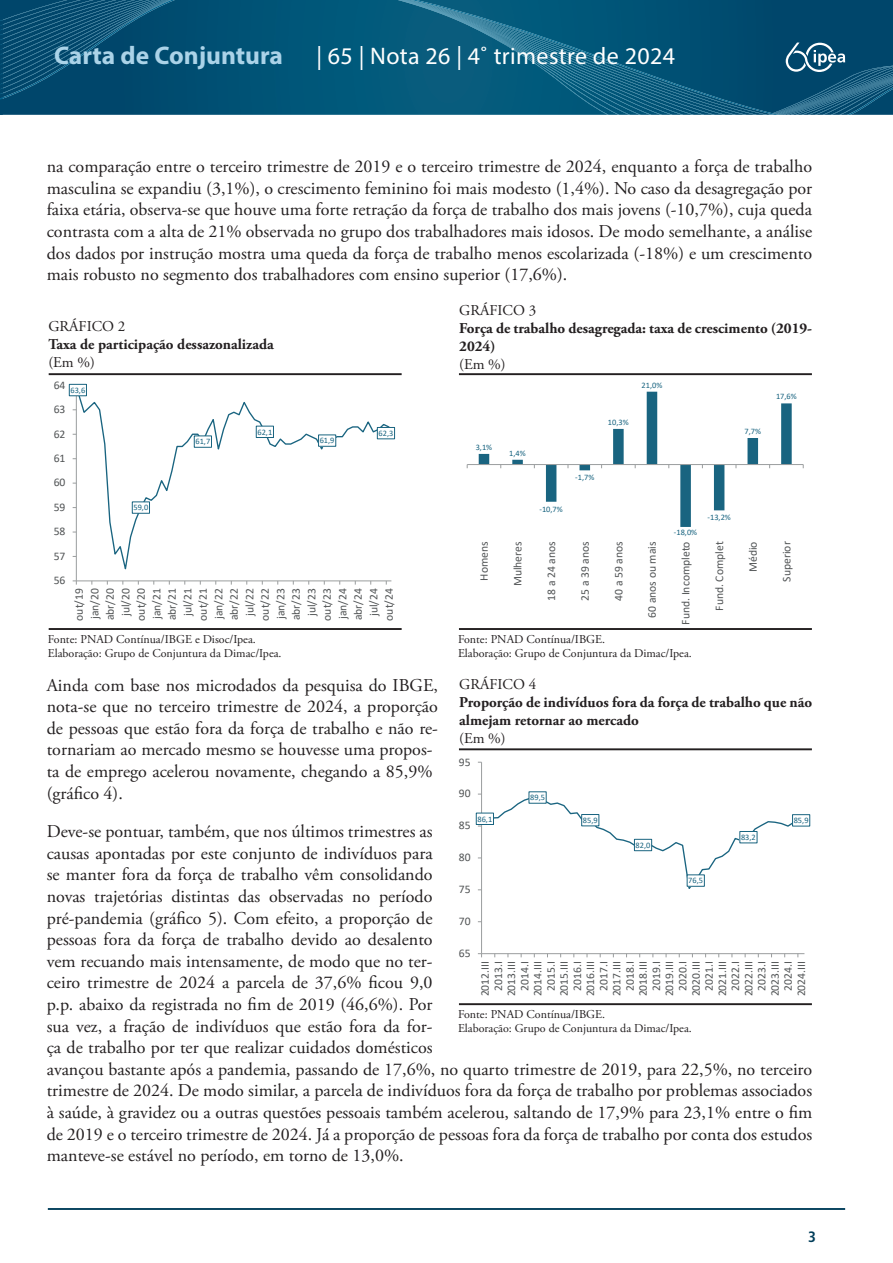
<style>
.page{position:relative;width:893px;height:1263px;background:#fff}
.page>*{position:absolute;margin:0;border:0;box-sizing:border-box;transform-origin:0 0}
.t1{font:700 25.5px "Myriad Pro";color:#abd3e8}
.t2{font:24px "Myriad Pro";letter-spacing:.015em;color:#fff}
.t3{font:18px/21.6px "Adobe Garamond Pro";color:#231f20}
.t4{font:700 15px/18px "Adobe Garamond Pro";color:#231f20}
.t5{font:15px "Adobe Garamond Pro";color:#231f20}
.t6{font:700 condensed 15px "Frutiger LT Pro";color:#013d59}
.t7{font:12px/14.4px "Adobe Garamond Pro";color:#231f20}
.t8{font:11.7px/13.2px "Calibri";color:#515455;text-align:center}
.t9{font:8.4px "Calibri";color:#196480}
</style>
<div class="page">
<hr style="left:48px;top:1208px;width:797px;height:2px;background:#013d59">
<div style="left:175px;top:0;width:223px;height:115px;background:#005578"></div>
<svg style="left:0;top:0;width:175px;height:115px;background:#084e72"></svg>
<svg style="left:398px;top:0;width:495px;height:115px;background:#0b587a"></svg>
<hr style="left:49px;top:628px;width:353px;height:2px;background:#231f20">
<hr style="left:49px;top:373px;width:353px;height:2px;background:#231f20">
<hr style="left:76px;top:385px;width:1px;height:196px;background:#9a9d9e">
<hr style="left:76px;top:581px;width:315px;height:1px;background:#9a9d9e">
<svg style="left:77px;top:396px;width:314px;height:174px"></svg>
<div style="left:69px;top:384px;width:17px;height:12px;background:#fff"></div>
<div style="left:69px;top:384px;width:18px;height:12px;border:1px solid #196480"></div>
<div style="left:132px;top:502px;width:18px;height:11px;background:#fff;border:1px solid #196480"></div>
<div style="left:194px;top:436px;width:18px;height:11px;background:#fff;border:1px solid #196480"></div>
<div style="left:256px;top:426px;width:18px;height:12px;background:#fff;border:1px solid #196480"></div>
<div style="left:319px;top:435px;width:17px;height:11px;background:#fff"></div>
<div style="left:377px;top:427px;width:18px;height:12px;background:#fff;border:1px solid #196480"></div>
<hr style="left:459px;top:628px;width:353px;height:2px;background:#231f20">
<hr style="left:459px;top:373px;width:353px;height:2px;background:#231f20">
<hr style="left:467px;top:464px;width:336px;height:1px;background:#9a9d9e">
<svg style="left:479px;top:392px;width:313px;height:135px"></svg>
<hr style="left:459px;top:1003px;width:353px;height:2px;background:#231f20">
<hr style="left:459px;top:748px;width:353px;height:2px;background:#231f20">
<hr style="left:481px;top:762px;width:1px;height:192px;background:#9a9d9e">
<hr style="left:482px;top:953px;width:322px;height:1px;background:#9a9d9e">
<svg style="left:478px;top:794px;width:325px;height:97px"></svg>
<div style="left:476px;top:813px;width:17px;height:11px;background:#fff"></div>
<div style="left:476px;top:813px;width:18px;height:12px;border:1px solid #196480"></div>
<div style="left:529px;top:792px;width:17px;height:11px;background:#fff"></div>
<div style="left:581px;top:814px;width:18px;height:12px;background:#fff;border:1px solid #196480"></div>
<div style="left:634px;top:839px;width:18px;height:12px;background:#fff;border:1px solid #196480"></div>
<div style="left:687px;top:875px;width:17px;height:11px;background:#fff"></div>
<div style="left:740px;top:831px;width:17px;height:12px;background:#fff"></div>
<div style="left:740px;top:831px;width:17px;height:12px;border:1px solid #196480"></div>
<div style="left:792px;top:815px;width:18px;height:11px;background:#fff"></div>
<div style="left:792px;top:814px;width:18px;height:12px;border:1px solid #196480"></div>
<h1 class="t1" style="left:54px;top:39px;width:230px">Carta de Conjuntura</h1>
<h2 class="t2" style="left:316px;top:41px;width:360px">| 65 | Nota 26 | 4˚ trimestre de 2024</h2>
<p class="t3" style="left:47px;top:156px;width:767px;text-align:justify">na comparação entre o terceiro trimestre de 2019 e o terceiro trimestre de 2024, enquanto a força de trabalho masculina se expandiu (3,1%), o crescimento feminino foi mais modesto (1,4%). No caso da desagregação por faixa etária, observa-se que houve uma forte retração da força de trabalho dos mais jovens (-10,7%), cuja queda contrasta com a alta de 21% observada no grupo dos trabalhadores mais idosos. De modo semelhante, a análise dos dados por instrução mostra uma queda da força de trabalho menos escolarizada (-18%) e um crescimento mais robusto no segmento dos trabalhadores com ensino superior (17,6%).</p>
<p class="t5" style="left:48px;top:318px;width:78px">GRÁFICO 2</p>
<p class="t4" style="left:48px;top:336px;width:227px">Taxa de participação dessazonalizada</p>
<p class="t5" style="left:48px;top:354px;width:48px">(Em %)</p>
<p class="t8" style="left:54px;top:378px;width:13px">64</p>
<p class="t9" style="left:70px;top:384px;width:16px">63,6</p>
<p class="t8" style="left:54px;top:402px;width:13px">63</p>
<p class="t8" style="left:54px;top:427px;width:13px">62</p>
<p class="t8" style="left:54px;top:451px;width:13px">61</p>
<p class="t8" style="left:54px;top:476px;width:13px">60</p>
<p class="t8" style="left:54px;top:500px;width:13px">59</p>
<p class="t8" style="left:54px;top:525px;width:13px">58</p>
<p class="t8" style="left:54px;top:549px;width:13px">57</p>
<p class="t8" style="left:54px;top:573px;width:13px">56</p>
<p class="t9" style="left:133px;top:502px;width:16px">59,0</p>
<p class="t9" style="left:195px;top:436px;width:16px">61,7</p>
<p class="t9" style="left:257px;top:426px;width:16px">62,1</p>
<p class="t9" style="left:320px;top:435px;width:16px">61,9</p>
<p class="t9" style="left:378px;top:427px;width:16px">62,3</p>
<p class="t8" style="left:71px;top:621px;width:34px;line-height:15.5px;rotate:-90deg">out/19 jan/20 abr/20 jul/20 out/20 jan/21 abr/21 jul/21 out/21 jan/22 abr/22 jul/22 out/22 jan/23 abr/23 jul/23 out/23 jan/24 abr/24 jul/24 out/24</p>
<p class="t7" style="left:48px;top:632px;width:235px">Fonte: PNAD Contínua/IBGE e Disoc/Ipea.<br>Elaboração: Grupo de Conjuntura da Dimac/Ipea.</p>
<p class="t5" style="left:459px;top:301px;width:78px">GRÁFICO 3</p>
<p class="t4" style="left:459px;top:319px;width:354px">Força de trabalho desagregada: taxa de crescimento (2019-<br>2024)</p>
<p class="t5" style="left:459px;top:355px;width:48px">(Em %)</p>
<p class="t9" style="left:476px;top:441px;width:18px">3,1%</p>
<p class="t9" style="left:509px;top:447px;width:18px">1,4%</p>
<p class="t9" style="left:539px;top:503px;width:25px">-10,7%</p>
<p class="t9" style="left:575px;top:471px;width:21px">-1,7%</p>
<p class="t9" style="left:608px;top:416px;width:22px">10,3%</p>
<p class="t9" style="left:642px;top:379px;width:22px">21,0%</p>
<p class="t9" style="left:744px;top:425px;width:18px">7,7%</p>
<p class="t9" style="left:674px;top:526px;width:25px">-18,0%</p>
<p class="t9" style="left:707px;top:511px;width:25px">-13,2%</p>
<p class="t9" style="left:776px;top:391px;width:22px">17,6%</p>
<p class="t8" style="left:477px;top:580px;width:41px;rotate:-90deg">Homens</p>
<p class="t8" style="left:511px;top:586px;width:47px;rotate:-90deg">Mulheres</p>
<p class="t8" style="left:544px;top:601px;width:61px;rotate:-90deg">18 a 24 anos</p>
<p class="t8" style="left:578px;top:601px;width:61px;rotate:-90deg">25 a 39 anos</p>
<p class="t8" style="left:612px;top:601px;width:61px;rotate:-90deg">40 a 59 anos</p>
<p class="t8" style="left:645px;top:618px;width:78px;rotate:-90deg">60 anos ou mais</p>
<p class="t8" style="left:679px;top:625px;width:85px;rotate:-90deg">Fund. Incompleto</p>
<p class="t8" style="left:712px;top:611px;width:71px;rotate:-90deg">Fund. Complet</p>
<p class="t8" style="left:746px;top:572px;width:32px;rotate:-90deg">Médio</p>
<p class="t8" style="left:780px;top:582px;width:42px;rotate:-90deg">Superior</p>
<p class="t7" style="left:458px;top:632px;width:235px">Fonte: PNAD Contínua/IBGE.<br>Elaboração: Grupo de Conjuntura da Dimac/Ipea.</p>
<p class="t5" style="left:459px;top:675px;width:78px">GRÁFICO 4</p>
<p class="t4" style="left:459px;top:693px;width:354px">Proporção de indivíduos fora da força de trabalho que não almejam retornar ao mercado</p>
<p class="t5" style="left:459px;top:729px;width:48px">(Em %)</p>
<p class="t3" style="left:47px;top:675px;width:393px">Ainda com base nos microdados da pesquisa do IBGE, nota-se que no terceiro trimestre de 2024, a proporção de pessoas que estão fora da força de trabalho e não re&shy;tornariam ao mercado mesmo se houvesse uma propos&shy;ta de emprego acelerou novamente, chegando a 85,9% (gráfico 4).</p>
<p class="t3" style="left:47px;top:821px;width:767px">Deve-se pontuar, também, que nos últimos trimestres as<br>causas apontadas por este conjunto de indivíduos para<br>se manter fora da força de trabalho vêm consolidando<br>novas trajetórias distintas das observadas no período<br>pré-pandemia (gráfico 5). Com efeito, a proporção de<br>pessoas fora da força de trabalho devido ao desalento<br>vem recuando mais intensamente, de modo que no ter-<br>ceiro trimestre de 2024 a parcela de 37,6% ficou 9,0<br>p.p. abaixo da registrada no fim de 2019 (46,6%). Por<br>sua vez, a fração de indivíduos que estão fora da for-<br>ça de trabalho por ter que realizar cuidados domésticos<br>avançou bastante após a pandemia, passando de 17,6%, no quarto trimestre de 2019, para 22,5%, no terceiro trimestre de 2024. De modo similar, a parcela de indivíduos fora da força de trabalho por problemas associados à saúde, à gravidez ou a outras questões pessoais também acelerou, saltando de 17,9% para 23,1% entre o fim de 2019 e o terceiro trimestre de 2024. Já a proporção de pessoas fora da força de trabalho por conta dos estudos manteve-se estável no período, em torno de 13,0%.</p>
<p class="t8" style="left:459px;top:755px;width:13px">95</p>
<p class="t8" style="left:459px;top:787px;width:13px">90</p>
<p class="t9" style="left:530px;top:792px;width:16px">89,5</p>
<p class="t9" style="left:477px;top:813px;width:16px">86,1</p>
<p class="t9" style="left:583px;top:814px;width:16px">85,9</p>
<p class="t9" style="left:794px;top:815px;width:16px">85,9</p>
<p class="t8" style="left:459px;top:818px;width:13px">85</p>
<p class="t9" style="left:741px;top:831px;width:16px">83,2</p>
<p class="t9" style="left:636px;top:839px;width:16px">82,0</p>
<p class="t8" style="left:459px;top:850px;width:13px">80</p>
<p class="t9" style="left:688px;top:875px;width:16px">76,5</p>
<p class="t8" style="left:459px;top:882px;width:13px">75</p>
<p class="t8" style="left:459px;top:914px;width:13px">70</p>
<p class="t8" style="left:459px;top:946px;width:13px">65</p>
<p class="t8" style="left:478px;top:996px;width:37px;rotate:-90deg">2012.III<br>2013.I<br>2013.III<br>2014.I<br>2014.III<br>2015.I<br>2015.III<br>2016.I<br>2016.III<br>2017.I<br>2017.III<br>2018.I<br>2018.III<br>2019.I<br>2019.III<br>2020.I<br>2020.III<br>2021.I<br>2021.III<br>2022.I<br>2022.III<br>2023.I<br>2023.III<br>2024.I<br>2024.III</p>
<p class="t7" style="left:458px;top:1007px;width:235px">Fonte: PNAD Contínua/IBGE.<br>Elaboração: Grupo de Conjuntura da Dimac/Ipea.</p>
<p class="t6" style="left:808px;top:1228px;width:9px">3</p>
</div>
